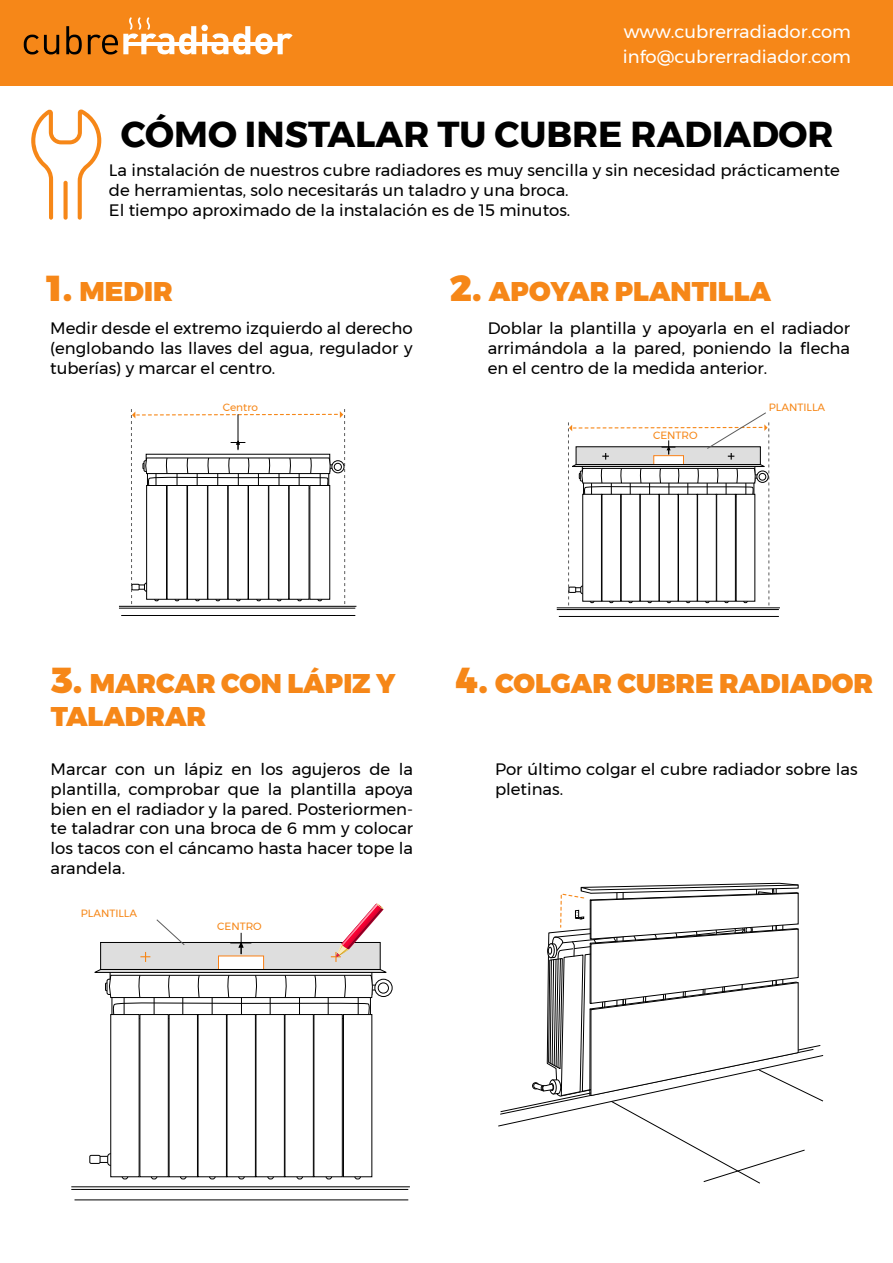
<style>
.page{position:relative;width:893px;height:1263px;background:#fff}
.page>*{position:absolute;margin:0;border:0;box-sizing:border-box;transform-origin:0 0}
.t1{font:700 36px "Montserrat";color:#000}
.t2{font:900 27px/32.4px "Montserrat";color:#f68718}
.t3{font:18px/25px "Montserrat";color:#fff}
.t4{font:16.5px/19.8px "Montserrat";color:#000;text-align:justify}
.t5{font:10.5px "Montserrat";color:#f68718}
.s1{font-size:36px}
</style>
<div class="page">
<div style="left:0;top:0;width:893px;height:85px;background:#f68718"></div>
<svg style="left:24px;top:35px;width:35px;height:19px"></svg>
<svg style="left:66px;top:26px;width:16px;height:28px"></svg>
<svg style="left:88px;top:17px;width:205px;height:37px"></svg>
<svg style="left:31px;top:109px;width:70px;height:111px"></svg>
<svg style="left:64px;top:181px;width:4px;height:39px"></svg>
<svg style="left:498px;top:882px;width:326px;height:302px"></svg>
<div style="left:100px;top:942px;width:280px;height:28px;background:#dedede;border:1px solid #000"></div>
<svg style="left:140px;top:952px;width:10px;height:10px"></svg>
<svg style="left:156px;top:919px;width:29px;height:26px"></svg>
<div style="left:91px;top:1156px;width:23px;height:6px;border:1px solid #000;border-radius:3px"></div>
<div style="left:108px;top:1154px;width:6px;height:11px;background:#3f3f3f;border-radius:3px"></div>
<div style="left:108px;top:1153px;width:6px;height:12px;border:1px solid #000;border-radius:3px"></div>
<svg style="left:122px;top:1177px;width:6px;height:2px"></svg>
<svg style="left:151px;top:1177px;width:6px;height:2px"></svg>
<svg style="left:180px;top:1177px;width:6px;height:2px"></svg>
<svg style="left:209px;top:1177px;width:6px;height:2px"></svg>
<svg style="left:238px;top:1177px;width:6px;height:2px"></svg>
<svg style="left:268px;top:1177px;width:6px;height:2px"></svg>
<svg style="left:297px;top:1177px;width:6px;height:2px"></svg>
<svg style="left:326px;top:1177px;width:6px;height:2px"></svg>
<svg style="left:355px;top:1177px;width:6px;height:2px"></svg>
<div style="left:111px;top:1014px;width:28px;height:163px;background:#fff"></div>
<div style="left:169px;top:1014px;width:29px;height:163px;background:#fff;border:1px solid #000"></div>
<div style="left:198px;top:1014px;width:29px;height:163px;background:#fff;border:1px solid #000"></div>
<div style="left:227px;top:1014px;width:29px;height:163px;background:#fff;border:1px solid #000"></div>
<div style="left:256px;top:1014px;width:29px;height:163px;background:#fff;border:1px solid #000"></div>
<div style="left:285px;top:1014px;width:29px;height:163px;background:#fff;border:1px solid #000"></div>
<div style="left:343px;top:1014px;width:29px;height:163px;background:#fff;border:1px solid #000"></div>
<div style="left:90px;top:1155px;width:10px;height:8px;background:#fff"></div>
<div style="left:90px;top:1155px;width:10px;height:8px;border:1px solid #000"></div>
<div style="left:375px;top:979px;width:17px;height:18px;border:1px solid #000;border-radius:50%"></div>
<div style="left:378px;top:983px;width:11px;height:10px;border:1px solid #000;border-radius:50%"></div>
<hr style="left:71px;top:1186px;width:339px;height:1px;background:#000">
<hr style="left:71px;top:1189px;width:337px;height:1px;background:#000">
<hr style="left:75px;top:1199px;width:333px;height:1px;background:#000">
<svg style="left:230px;top:933px;width:21px;height:21px"></svg>
<div style="left:218px;top:956px;width:46px;height:14px;background:#fff"></div>
<svg style="left:94px;top:969px;width:294px;height:46px"></svg>
<svg style="left:331px;top:903px;width:53px;height:59px"></svg>
<hr style="left:119px;top:606px;width:237px;height:1px;background:#000">
<hr style="left:119px;top:608px;width:236px;height:1px;background:#000">
<hr style="left:121px;top:615px;width:234px;height:1px;background:#000">
<svg style="left:131px;top:409px;width:214px;height:195px"></svg>
<hr style="left:557px;top:608px;width:223px;height:1px;background:#000">
<hr style="left:557px;top:609px;width:222px;height:1px;background:#000">
<hr style="left:559px;top:616px;width:220px;height:1px;background:#000">
<svg style="left:568px;top:412px;width:201px;height:194px"></svg>
<p class="t3" style="left:623px;top:19px;width:230px">www.cubrerradiador.com info@cubrerradiador.com</p>
<h1 class="t1" style="left:121px;top:105px;width:714px">CÓMO INSTALAR TU CUBRE RADIADOR</h1>
<p class="t4" style="left:109px;top:160px;width:732px;text-align:left">La instalación de nuestros cubre radiadores es muy sencilla y sin necesidad prácticamente de herramientas, solo necesitarás un taladro y una broca.<br>El tiempo aproximado de la instalación es de 15 minutos.</p>
<h2 class="t2" style="left:48px;top:275px;width:127px"><span class="s1">1.</span> MEDIR</h2>
<p class="t4" style="left:50px;top:318px;width:364px">Medir desde el extremo izquierdo al derecho (englobando las llaves del agua, regulador y tuberías) y marcar el centro.</p>
<p class="t5" style="left:223px;top:399px;width:36px">Centro</p>
<h2 class="t2" style="left:450px;top:275px;width:323px"><span class="s1">2.</span> APOYAR PLANTILLA</h2>
<p class="t4" style="left:488px;top:318px;width:364px">Doblar la plantilla y apoyarla en el radiador arrimándola a la pared, poniendo la flecha en el centro de la medida anterior.</p>
<p class="t5" style="left:769px;top:399px;width:58px">PLANTILLA</p>
<p class="t5" style="left:653px;top:427px;width:46px">CENTRO</p>
<h2 class="t2" style="left:51px;top:668px;width:346px"><span class="s1">3.</span> MARCAR CON LÁPIZ Y<br>TALADRAR</h2>
<h2 class="t2" style="left:456px;top:668px;width:418px"><span class="s1">4.</span> COLGAR CUBRE RADIADOR</h2>
<p class="t4" style="left:51px;top:759px;width:364px">Marcar con un lápiz en los agujeros de la plantilla, comprobar que la plantilla apoya bien en el radiador y la pared. Posteriormen&shy;te taladrar con una broca de 6 mm y colocar los tacos con el cáncamo hasta hacer tope la arandela.</p>
<p class="t5" style="left:81px;top:905px;width:58px">PLANTILLA</p>
<p class="t5" style="left:217px;top:918px;width:46px">CENTRO</p>
<p class="t4" style="left:495px;top:759px;width:364px">Por último colgar el cubre radiador sobre las pletinas.</p>
</div>
